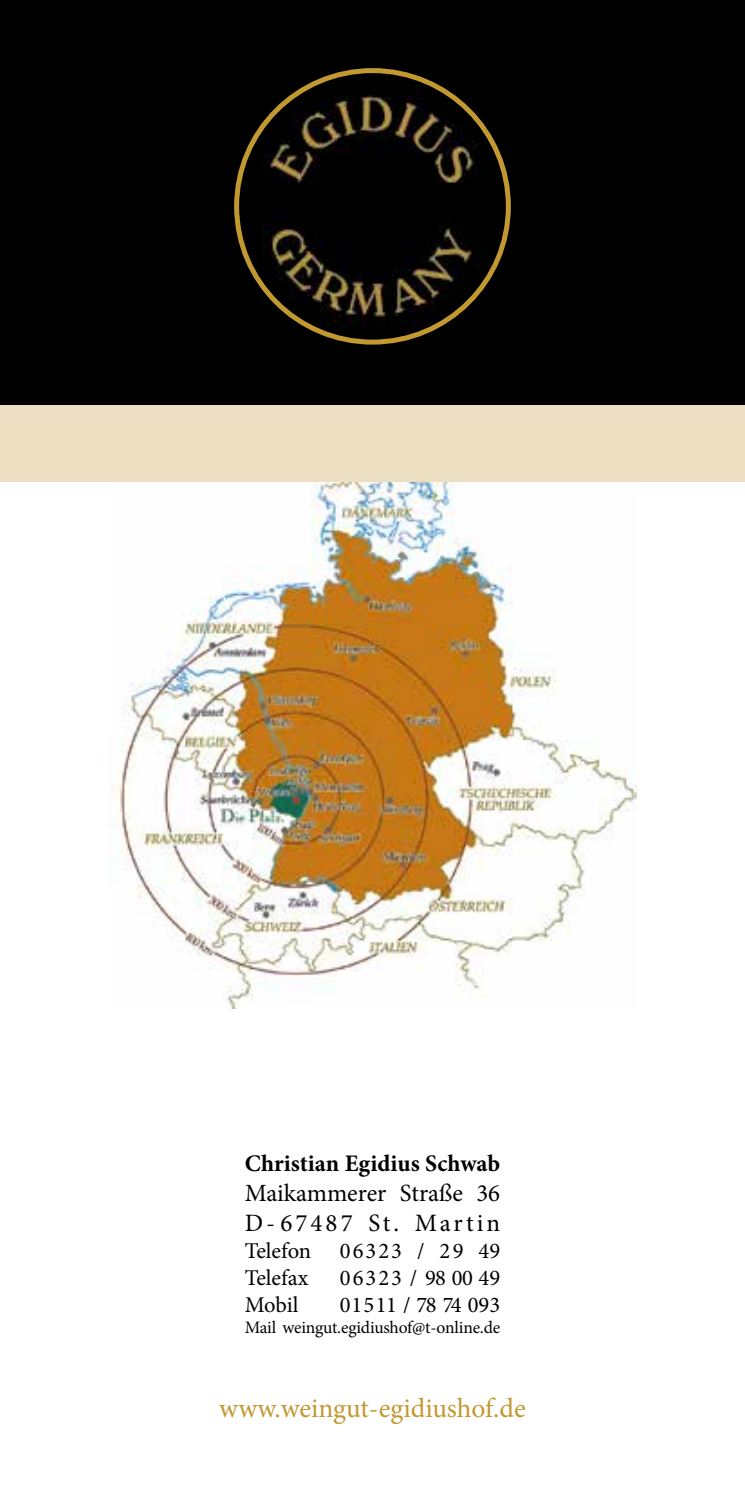
<style>
.page{position:relative;width:745px;height:1489px;background:#fff}
.page>*{position:absolute;margin:0;border:0;box-sizing:border-box;transform-origin:0 0}
.t1{font:27.5px "Minion Pro";color:#c29831}
.t2{font:25px "Minion Pro";letter-spacing:.12em;color:#000}
.t3{font:24.75px "Minion Pro";color:#000}
.t4{font:700 23.75px "Minion Pro";color:#000}
.t5{font:22.5px "Minion Pro";color:#000}
.t6{font:22.5px "Minion Pro";letter-spacing:.09em;color:#000}
.t7{font:17.5px "Minion Pro";letter-spacing:-.01em;color:#000}
</style>
<div class="page">
<img style="left:108px;top:481px;width:528px;height:527px">
<div style="left:0;top:404px;width:744px;height:77px;background:#ecdec1"></div>
<div style="left:0;top:0;width:744px;height:404px;background:#000"></div>
<img style="left:236px;top:71px;width:272px;height:271px;border-radius:136px">
<h3 class="t4" style="left:244px;top:1146px;width:257px">Christian Egidius Schwab</h3>
<h3 class="t3" style="left:244px;top:1176px;width:257px">Maikammerer Straße 36</h3>
<h2 class="t2" style="left:244px;top:1206px;width:257px">D-67487 St. Martin</h2>
<p class="t5" style="left:244px;top:1235px;width:68px">Telefon</p>
<p class="t6" style="left:339px;top:1235px;width:162px">06323 / 29 49</p>
<p class="t5" style="left:244px;top:1262px;width:65px">Telefax</p>
<p class="t6" style="left:339px;top:1262px;width:162px">06323 / 98 00 49</p>
<p class="t5" style="left:244px;top:1289px;width:55px">Mobil</p>
<p class="t5" style="left:339px;top:1289px;width:162px">01511 / 78 74 093</p>
<p class="t7" style="left:244px;top:1315px;width:257px">Mail weingut.egidiushof@t-online.de</p>
<h1 class="t1" style="left:219px;top:1389px;width:308px">www.weingut-egidiushof.de</h1>
</div>
